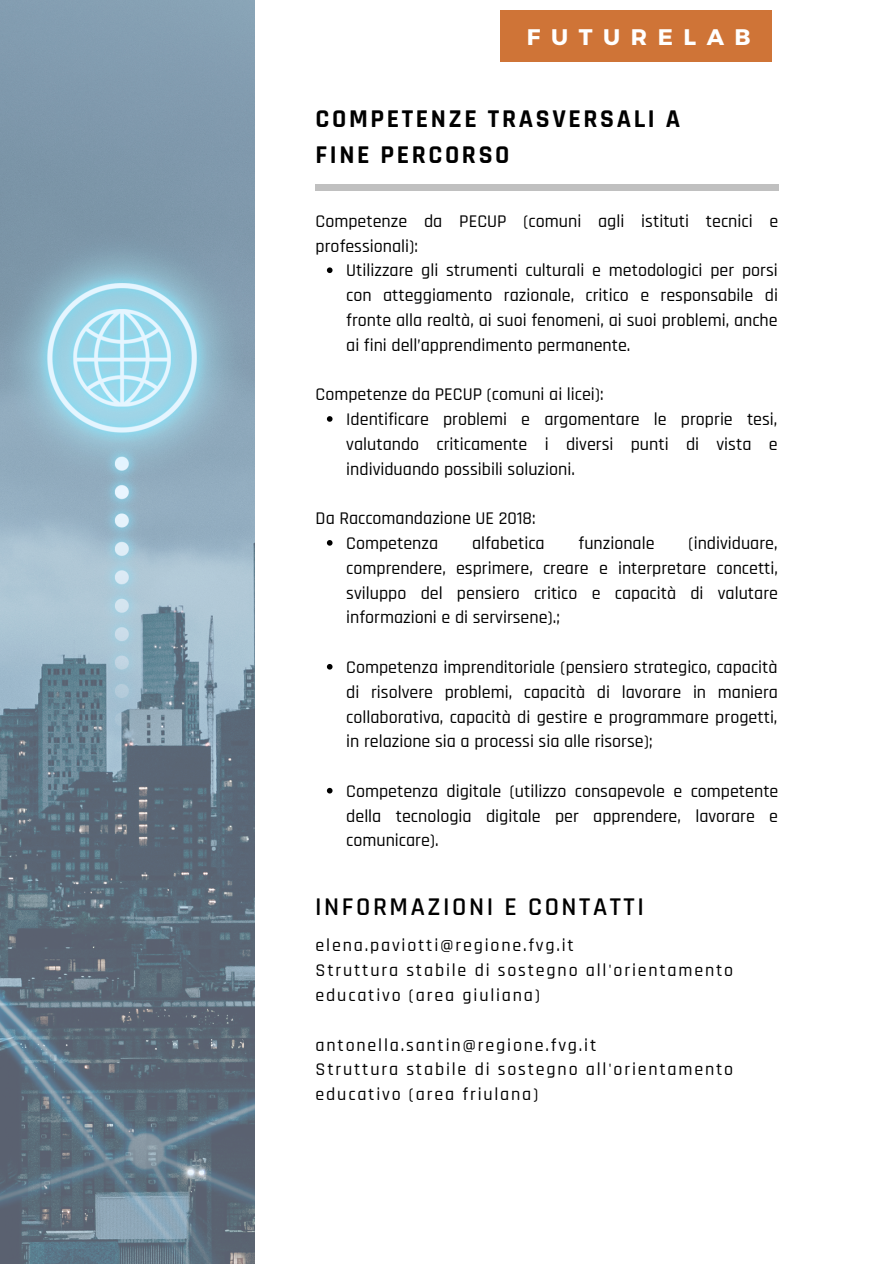
<style>
.page{position:relative;width:894px;height:1264px;background:#fff}
.page>*{position:absolute;margin:0;border:0;box-sizing:border-box;transform-origin:0 0}
.t1{font:700 25.95px/36px "Rajdhani";letter-spacing:.1em;color:#000}
.t2{font:600 25.8px "Rajdhani";letter-spacing:.1em;color:#000}
.t3{font:700 22.5px "Montserrat";letter-spacing:.47em;color:#fff}
.t4{font:500 18px/24.8px "Rajdhani";color:#000;text-align:justify}
.t5{font:500 18px/24.8px "Rajdhani";letter-spacing:.1em;color:#000}
</style>
<div class="page">
<div style="left:500px;top:10px;width:271px;height:52px;background:#cf7437"></div>
<img style="left:0;top:0;width:255px;height:1263px">
<svg style="left:327px;top:267px;width:5px;height:6px"></svg>
<svg style="left:327px;top:416px;width:5px;height:6px"></svg>
<svg style="left:327px;top:540px;width:5px;height:5px"></svg>
<svg style="left:327px;top:664px;width:5px;height:5px"></svg>
<svg style="left:327px;top:787px;width:5px;height:6px"></svg>
<div style="left:315px;top:184px;width:463px;height:7px;background:#c0c0c0"></div>
<p class="t3" style="left:526px;top:22px;width:225px">FUTURELAB</p>
<p class="t1" style="left:315px;top:101px;width:366px">COMPETENZE TRASVERSALI A<br>FINE PERCORSO</p>
<p class="t4" style="left:315px;top:209px;width:464px">Competenze da PECUP (comuni agli istituti tecnici e professionali):</p>
<p class="t4" style="left:346px;top:259px;width:433px">Utilizzare gli strumenti culturali e metodologici per porsi con atteggiamento razionale, critico e responsabile di fronte alla realtà, ai suoi fenomeni, ai suoi problemi, anche ai fini dell’apprendimento permanente.</p>
<p class="t4" style="left:315px;top:383px;width:289px">Competenze da PECUP (comuni ai licei):</p>
<p class="t4" style="left:346px;top:407px;width:433px">Identificare problemi e argomentare le proprie tesi, valutando criticamente i diversi punti di vista e individuando possibili soluzioni.</p>
<p class="t4" style="left:315px;top:506px;width:221px">Da Raccomandazione UE 2018:</p>
<p class="t4" style="left:346px;top:531px;width:433px;text-indent:342px">(individuare, comprendere, esprimere, creare e interpretare concetti, sviluppo del pensiero critico e capacità di valutare informazioni e di servirsene).;</p>
<p class="t4" style="left:346px;top:655px;width:433px">Competenza imprenditoriale (pensiero strategico, capacità di risolvere problemi, capacità di lavorare in maniera collaborativa, capacità di gestire e programmare progetti, in relazione sia a processi sia alle risorse);</p>
<p class="t4" style="left:346px;top:779px;width:433px">Competenza digitale (utilizzo consapevole e competente della tecnologia digitale per apprendere, lavorare e comunicare).</p>
<p class="t4" style="left:346px;top:531px;width:93px">Competenza</p>
<p class="t4" style="left:472px;top:531px;width:74px">alfabetica</p>
<p class="t4" style="left:578px;top:531px;width:77px">funzionale</p>
<p class="t2" style="left:315px;top:890px;width:330px">INFORMAZIONI E CONTATTI</p>
<p class="t5" style="left:315px;top:933px;width:260px">elena.paviotti@regione.fvg.it</p>
<p class="t5" style="left:315px;top:958px;width:419px">Struttura stabile di sostegno all'orientamento educativo (area giuliana)</p>
<p class="t5" style="left:315px;top:1032px;width:282px">antonella.santin@regione.fvg.it</p>
<p class="t5" style="left:315px;top:1057px;width:419px">Struttura stabile di sostegno all'orientamento educativo (area friulana)</p>
</div>
